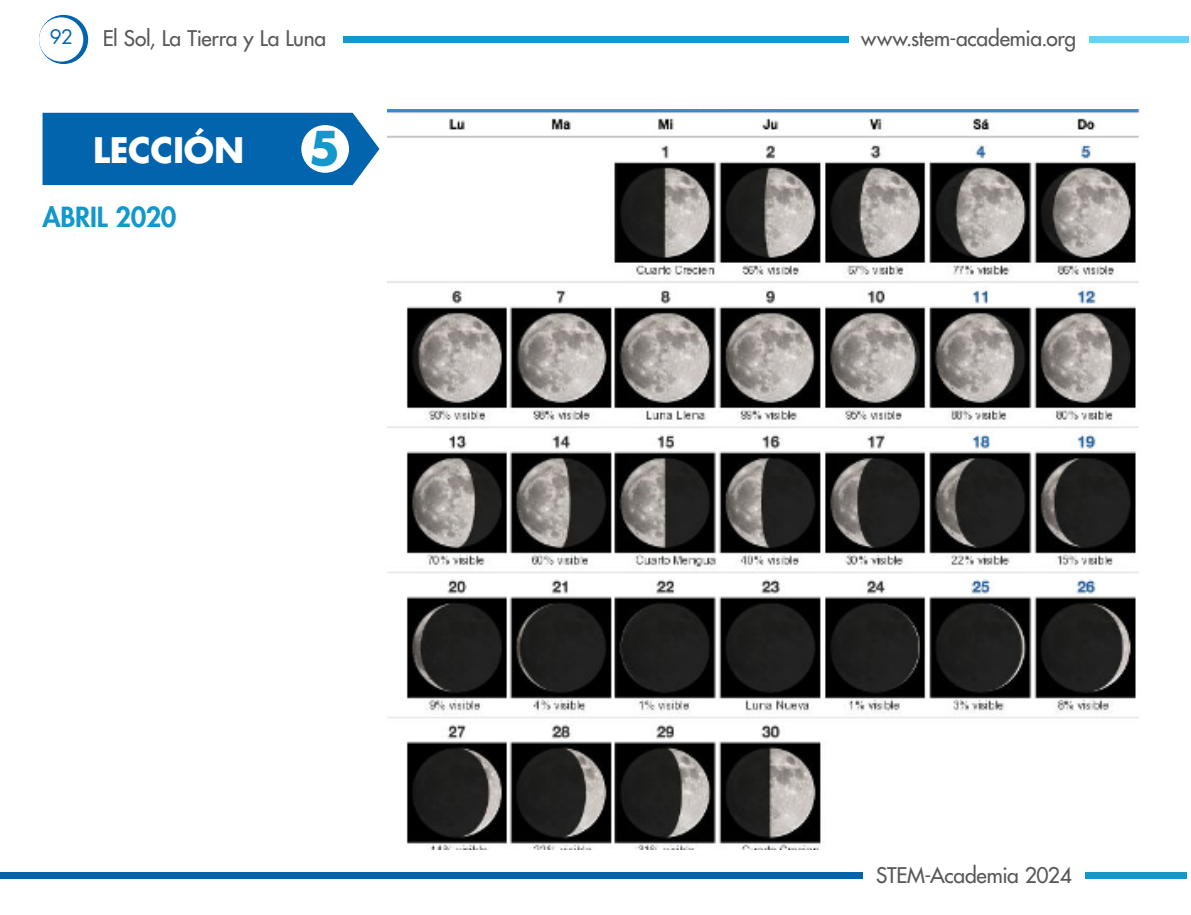
<style>
.page{position:relative;width:1191px;height:915px;background:#fff}
.page>*{position:absolute;margin:0;border:0;box-sizing:border-box;transform-origin:0 0}
.t1{font:700 45.3px "Futura Std";color:#1298ca}
.t2{font:700 34.2px "Futura Std";letter-spacing:-.005em;color:#fff}
.t3{font:800 27px "Futura Std";letter-spacing:-.01em;color:#1298ca}
.t4{font:500 21px "Futura Std";letter-spacing:-.01em;color:#57585a}
.t5{font:19.5px "Futura Std";color:#0164ad}
</style>
<div class="page">
<svg style="left:39px;top:15px;width:49px;height:49px"></svg>
<div style="left:39px;top:17px;width:44px;height:45px;background:#fff;border-radius:50%"></div>
<div style="left:344px;top:36px;width:505px;height:6px;background:#1298ca"></div>
<div style="left:0;top:872px;width:862px;height:6px;background:#0164ad"></div>
<div style="left:1085px;top:872px;width:101px;height:6px;background:#1298ca"></div>
<div style="left:1089px;top:36px;width:99px;height:6px;background:#6bcff6"></div>
<img style="left:387px;top:109px;width:753px;height:740px">
<div style="left:43px;top:113px;width:336px;height:72px;background:#0164ad"></div>
<div style="left:301px;top:125px;width:48px;height:48px;background:#fff;border-radius:50%"></div>
<p class="t5" style="left:49px;top:25px;width:26px">92</p>
<p class="t4" style="left:103px;top:25px;width:225px">El Sol, La Tierra y La Luna</p>
<p class="t4" style="left:861px;top:25px;width:216px">www.stem-academia.org</p>
<p class="t2" style="left:93px;top:127px;width:153px">LECCIÓN</p>
<p class="t1" style="left:309px;top:118px;width:33px">5</p>
<p class="t3" style="left:43px;top:199px;width:136px">ABRIL 2020</p>
<p class="t4" style="left:876px;top:862px;width:197px">STEM-Academia 2024</p>
</div>
